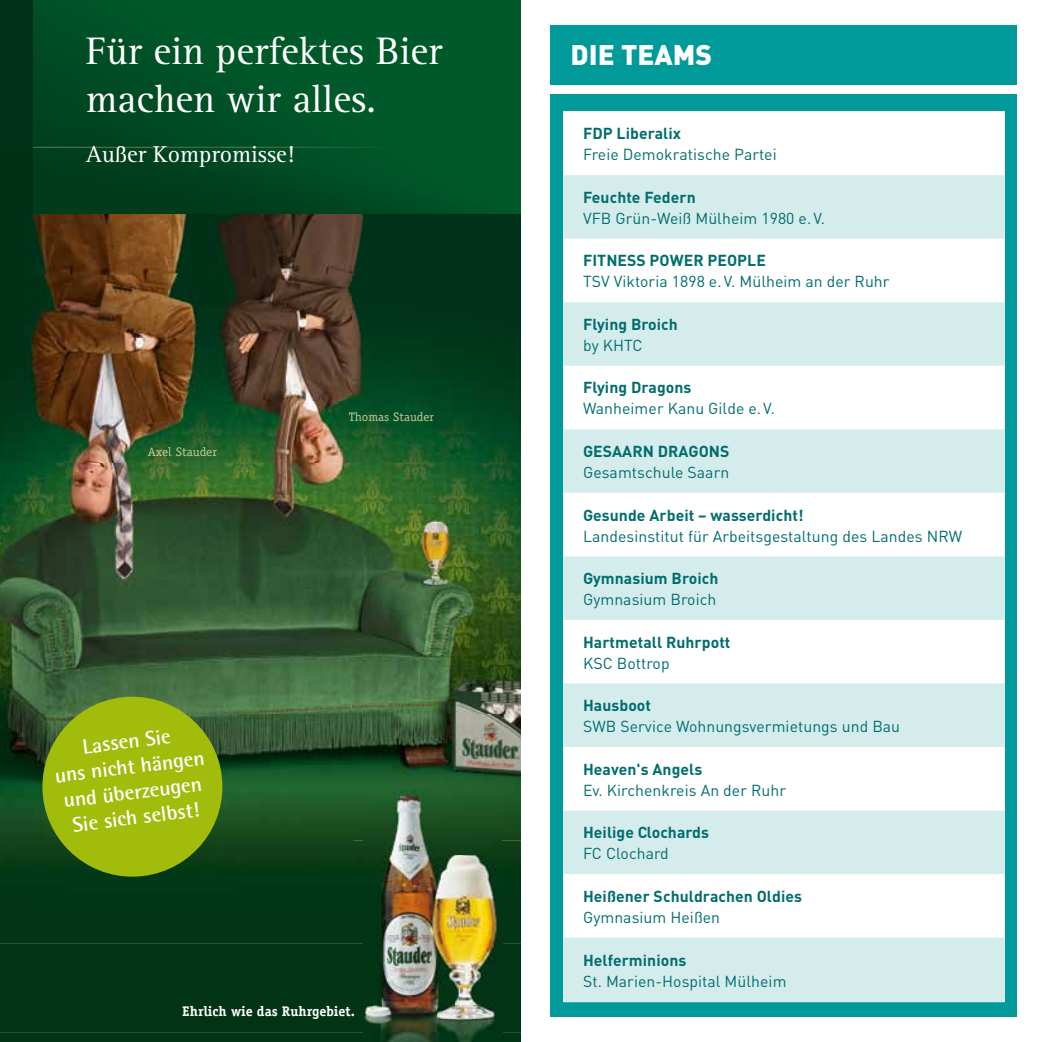
<style>
.page{position:relative;width:1042px;height:1042px;background:#fff}
.page>*{position:absolute;margin:0;border:0;box-sizing:border-box;transform-origin:0 0}
.t1{font:39.55px/47.6px "Rotis Serif";color:#fff}
.t2{font:900 28px "DIN";color:#fff}
.t3{font:23.8px "Rotis Serif";color:#fff}
.t4{font:700 21px/25.4px "Rotis Semi Sans";color:#fff;text-align:center}
.t5{font:15.75px "DIN";letter-spacing:.005em;color:#006d6d}
.t6{font:700 15.75px "DIN";letter-spacing:.005em;color:#006d6d}
.t7{font:700 14px "Officina Serif";color:#fff}
.t8{font:12.42px "Officina Serif";color:#c2c899;scale:1.05 1}
</style>
<div class="page">
<div style="left:551px;top:94px;width:466px;height:923px;background:#009a9b"></div>
<div style="left:551px;top:25px;width:466px;height:59px;background:#009a9b"></div>
<div style="left:563px;top:112px;width:442px;height:890px;background:#fff"></div>
<svg style="left:563px;top:175px;width:442px;height:827px;fill:#d5eced"></svg>
<img style="left:0;top:0;width:521px;height:1042px">
<img style="left:0;top:213px;width:521px;height:641px">
<img style="left:34px;top:147px;width:487px;height:66px">
<img style="left:363px;top:791px;width:139px;height:251px">
<svg style="left:42px;top:696px;width:181px;height:181px;background:#86a413"></svg>
<h1 class="t1" style="left:86px;top:29px;width:358px">Für ein perfektes Bier machen wir alles.</h1>
<h3 class="t3" style="left:86px;top:141px;width:210px">Außer Kompromisse!</h3>
<p class="t8" style="left:148px;top:444px;width:67px">Axel Stauder</p>
<h3 class="t4" style="left:50px;top:737px;width:152px;rotate:-7deg">Lassen Sie<br>uns nicht hängen und überzeugen<br>Sie sich selbst!</h3>
<p class="t8" style="left:349px;top:410px;width:83px">Thomas Stauder</p>
<p class="t7" style="left:182px;top:1002px;width:174px">Ehrlich wie das Ruhrgebiet.</p>
<h2 class="t2" style="left:570px;top:36px;width:143px">DIE TEAMS</h2>
<p class="t6" style="left:583px;top:123px;width:100px">FDP Liberalix</p>
<p class="t5" style="left:583px;top:144px;width:195px">Freie Demokratische Partei</p>
<p class="t6" style="left:583px;top:187px;width:114px">Feuchte Federn</p>
<p class="t5" style="left:583px;top:208px;width:244px">VFB Grün-Weiß Mülheim 1980 e.V.</p>
<p class="t6" style="left:583px;top:250px;width:184px">FITNESS POWER PEOPLE</p>
<p class="t5" style="left:583px;top:271px;width:308px">TSV Viktoria 1898 e.V. Mülheim an der Ruhr</p>
<p class="t6" style="left:583px;top:314px;width:96px">Flying Broich</p>
<p class="t5" style="left:583px;top:335px;width:61px">by KHTC</p>
<p class="t6" style="left:583px;top:377px;width:110px">Flying Dragons</p>
<p class="t5" style="left:583px;top:398px;width:193px">Wanheimer Kanu Gilde e.V.</p>
<p class="t6" style="left:583px;top:441px;width:148px">GESAARN DRAGONS</p>
<p class="t5" style="left:583px;top:462px;width:148px">Gesamtschule Saarn</p>
<p class="t6" style="left:583px;top:504px;width:222px">Gesunde Arbeit – wasserdicht!</p>
<p class="t5" style="left:583px;top:525px;width:381px">Landesinstitut für Arbeitsgestaltung des Landes NRW</p>
<p class="t6" style="left:583px;top:568px;width:137px">Gymnasium Broich</p>
<p class="t5" style="left:583px;top:589px;width:135px">Gymnasium Broich</p>
<p class="t6" style="left:583px;top:631px;width:149px">Hartmetall Ruhrpott</p>
<p class="t5" style="left:583px;top:652px;width:88px">KSC Bottrop</p>
<p class="t6" style="left:583px;top:695px;width:70px">Hausboot</p>
<p class="t5" style="left:583px;top:716px;width:319px">SWB Service Wohnungsvermietungs und Bau</p>
<p class="t6" style="left:583px;top:758px;width:121px">Heaven's Angels</p>
<p class="t5" style="left:583px;top:779px;width:204px">Ev. Kirchenkreis An der Ruhr</p>
<p class="t6" style="left:583px;top:822px;width:128px">Heilige Clochards</p>
<p class="t5" style="left:583px;top:843px;width:87px">FC Clochard</p>
<p class="t6" style="left:583px;top:885px;width:221px">Heißener Schuldrachen Oldies</p>
<p class="t5" style="left:583px;top:906px;width:139px">Gymnasium Heißen</p>
<p class="t6" style="left:583px;top:949px;width:105px">Helferminions</p>
<p class="t5" style="left:583px;top:970px;width:205px">St. Marien-Hospital Mülheim</p>
</div>
